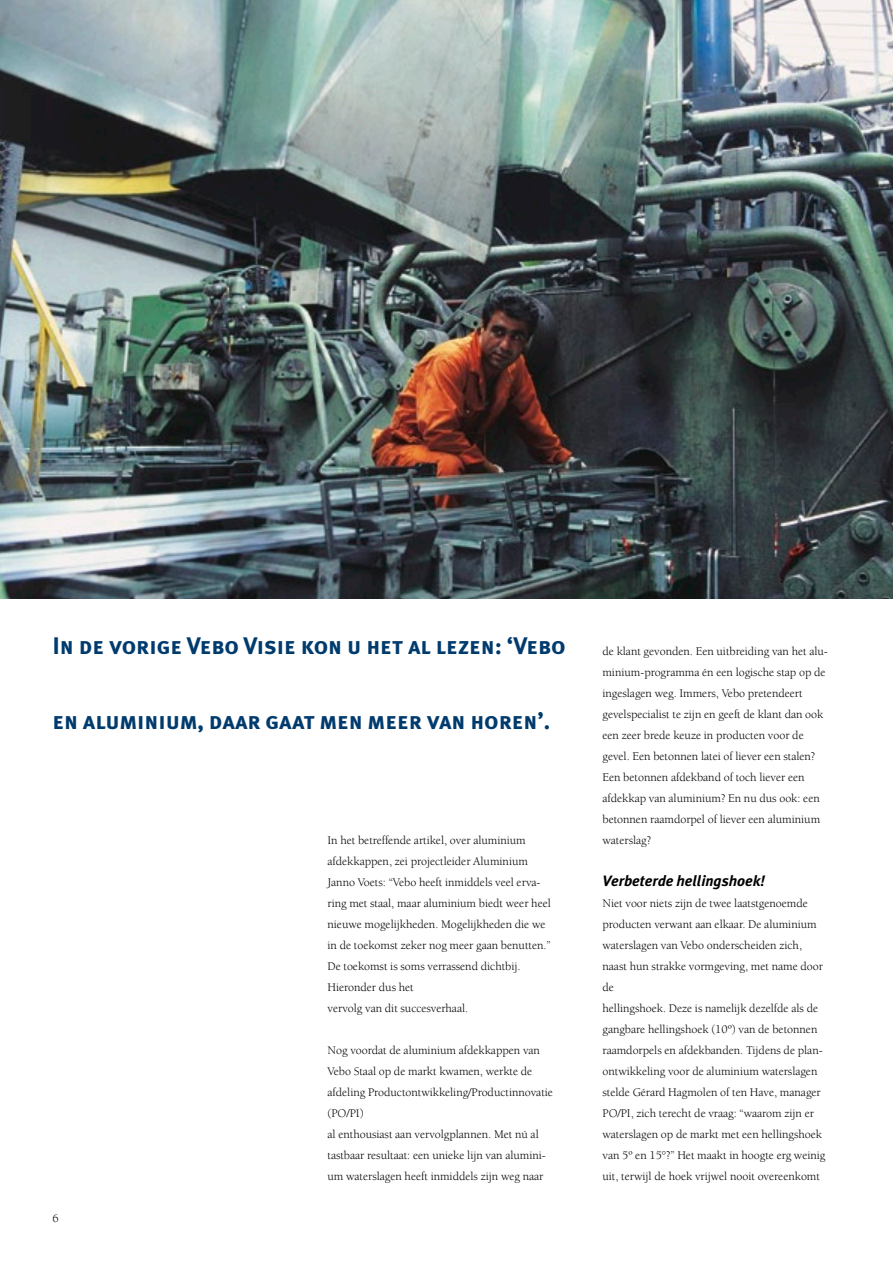
<style>
.page{position:relative;width:893px;height:1263px;background:#fff}
.page>*{position:absolute;margin:0;border:0;box-sizing:border-box;transform-origin:0 0}
.t1{font:24px "Meta Plus Bold Caps";letter-spacing:-.005em;color:#003b6e}
.t2{font:italic 700 15px "Meta Plus";letter-spacing:-.005em;color:#000}
.t3{font:12px/21px "Berkeley";letter-spacing:-.005em;color:#000}
</style>
<div class="page">
<img style="left:0;top:0;width:893px;height:599px">
<hr style="left:892px;top:237px;width:1px;height:362px;background:#fff">
<h1 class="t1" style="left:53px;top:632px;width:515px">I n de vorige Vebo Visie kon u het al lezen: ‘Vebo</h1>
<h1 class="t1" style="left:53px;top:707px;width:499px">en aluminium, daar gaat men meer van horen’.</h1>
<p class="t3" style="left:53px;top:1208px;width:8px">6</p>
<p class="t3" style="left:327px;top:830px;width:225px">In het betreffende artikel, over aluminium afdekkappen, zei projectleider Aluminium Janno Voets: “Vebo heeft inmiddels veel erva&shy;ring met staal, maar aluminium biedt weer heel nieuwe mogelijkheden. Mogelijkheden die we in de toekomst zeker nog meer gaan benutten.” De toekomst is soms verrassend dichtbij.<br>Hieronder dus het<br>vervolg van dit succesverhaal.</p>
<p class="t3" style="left:327px;top:1040px;width:227px">Nog voordat de aluminium afdekkappen van Vebo Staal op de markt kwamen, werkte de afdeling Productontwikkeling/Productinnovatie (PO/PI)<br>al enthousiast aan vervolgplannen. Met nú al tastbaar resultaat: een unieke lijn van alumini&shy;um waterslagen heeft inmiddels zijn weg naar</p>
<p class="t3" style="left:602px;top:641px;width:227px">de klant gevonden. Een uitbreiding van het alu&shy;minium-programma én een logische stap op de ingeslagen weg. Immers, Vebo pretendeert gevelspecialist te zijn en geeft de klant dan ook een zeer brede keuze in producten voor de gevel. Een betonnen latei of liever een stalen?<br>Een betonnen afdekband of toch liever een afdekkap van aluminium? En nu dus ook: een betonnen raamdorpel of liever een aluminium waterslag?</p>
<p class="t2" style="left:602px;top:872px;width:164px">Verbeterde hellingshoek!</p>
<p class="t3" style="left:602px;top:893px;width:224px">Niet voor niets zijn de twee laatstgenoemde producten verwant aan elkaar. De aluminium waterslagen van Vebo onderscheiden zich, naast hun strakke vormgeving, met name door de<br>hellingshoek. Deze is namelijk dezelfde als de gangbare hellingshoek (10º) van de betonnen raamdorpels en afdekbanden. Tijdens de plan&shy;ontwikkeling voor de aluminium waterslagen stelde Gérard Hagmolen of ten Have, manager PO/PI, zich terecht de vraag: “waarom zijn er waterslagen op de markt met een hellingshoek van 5º en 15°?” Het maakt in hoogte erg weinig uit, terwijl de hoek vrijwel nooit overeenkomt</p>
</div>
